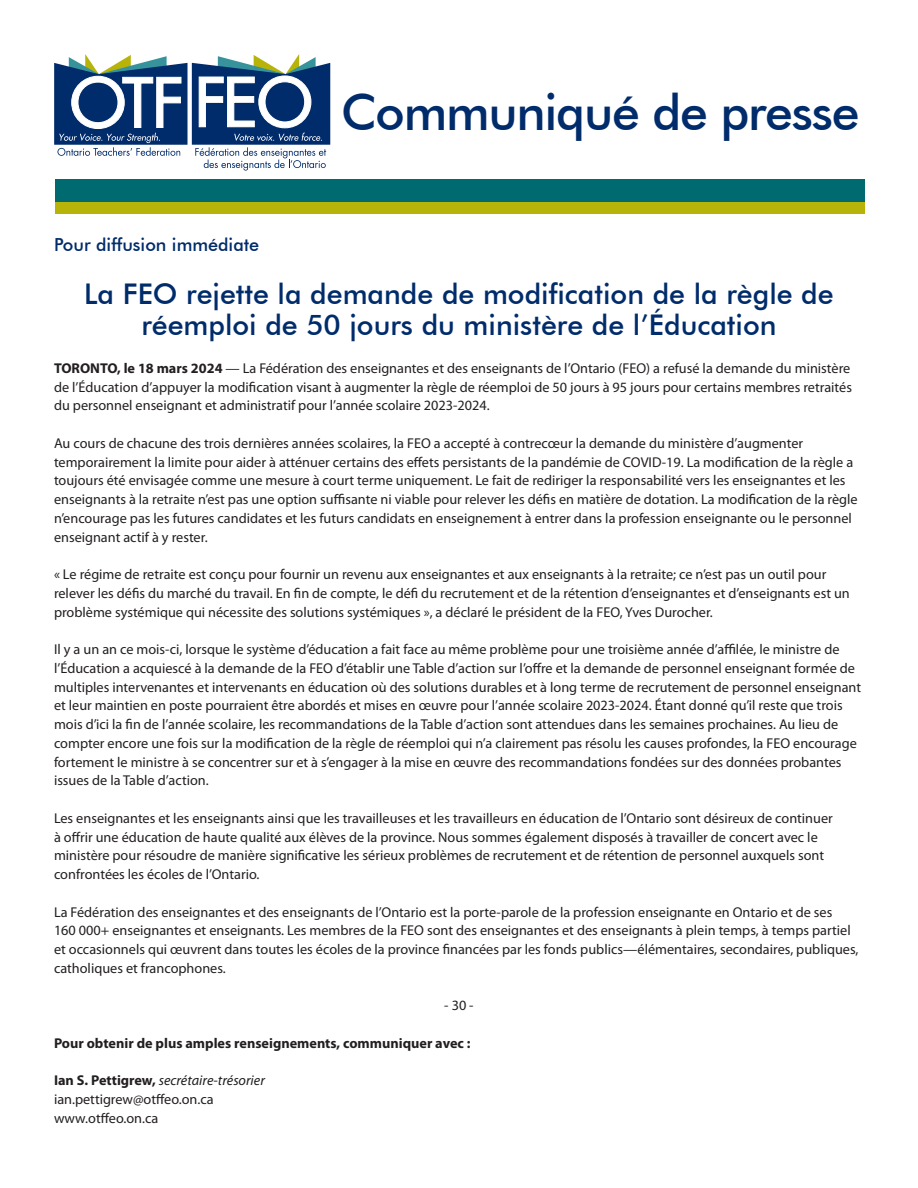
<style>
.page{position:relative;width:918px;height:1188px;background:#fff}
.page>*{position:absolute;margin:0;border:0;box-sizing:border-box;transform-origin:0 0}
.t1{font:500 49.8px "Futura BT";letter-spacing:-.025em;color:#002c6b}
.t2{font:500 28.5px/31.5px "Futura BT";color:#002c6b;text-align:center}
.t3{font:500 18px "Futura BT";color:#002c6b}
.t4{font:14.25px/18.8px "Myriad Pro";color:#231f20}
.t5{font:700 14.25px "Myriad Pro";color:#231f20}
.t6{font:italic 14.25px "Myriad Pro";color:#231f20}
.s1{font-weight:700}
.s2{font-weight:700;font-style:normal}
</style>
<div class="page">
<div style="left:55px;top:179px;width:810px;height:23px;background:#006a71"></div>
<div style="left:55px;top:202px;width:810px;height:12px;background:#b8b309"></div>
<svg style="left:54px;top:54px;width:276px;height:117px"></svg>
<p class="t1" style="left:341px;top:82px;width:520px">Communiqué de presse</p>
<p class="t3" style="left:54px;top:234px;width:207px">Pour diffusion immédiate</p>
<p class="t2" style="left:84px;top:278px;width:751px">La FEO rejette la demande de modification de la règle de réemploi de 50 jours du ministère de l’Éducation</p>
<p class="t4" style="left:54px;top:358px;width:800px;text-align:justify"><span class="s1">TORONTO, le 18 mars 2024</span> — La Fédération des enseignantes et des enseignants de l’Ontario (FEO) a refusé la demande du ministère de l’Éducation d’appuyer la modification visant à augmenter la règle de réemploi de 50 jours à 95 jours pour certains membres retraités du personnel enseignant et administratif pour l’année scolaire 2023-2024.</p>
<p class="t4" style="left:54px;top:433px;width:805px">Au cours de chacune des trois dernières années scolaires, la FEO a accepté à contrecœur la demande du ministère d’augmenter temporairement la limite pour aider à atténuer certains des effets persistants de la pandémie de COVID-19. La modification de la règle a toujours été envisagée comme une mesure à court terme uniquement. Le fait de rediriger la responsabilité vers les enseignantes et les enseignants à la retraite n’est pas une option suffisante ni viable pour relever les défis en matière de dotation. La modification de la règle n’encourage pas les futures candidates et les futurs candidats en enseignement à entrer dans la profession enseignante ou le personnel enseignant actif à y rester.</p>
<p class="t4" style="left:54px;top:565px;width:797px">« Le régime de retraite est conçu pour fournir un revenu aux enseignantes et aux enseignants à la retraite; ce n’est pas un outil pour relever les défis du marché du travail. En fin de compte, le défi du recrutement et de la rétention d’enseignantes et d’enseignants est un problème systémique qui nécessite des solutions systémiques », a déclaré le président de la FEO, Yves Durocher.</p>
<p class="t4" style="left:54px;top:640px;width:809px">Il y a un an ce mois-ci, lorsque le système d’éducation a fait face au même problème pour une troisième année d’affilée, le ministre de l’Éducation a acquiescé à la demande de la FEO d’établir une Table d’action sur l’offre et la demande de personnel enseignant formée de multiples intervenantes et intervenants en éducation où des solutions durables et à long terme de recrutement de personnel enseignant et leur maintien en poste pourraient être abordés et mises en œuvre pour l’année scolaire 2023-2024. Étant donné qu’il reste que trois mois d’ici la fin de l’année scolaire, les recommandations de la Table d’action sont attendues dans les semaines prochaines. Au lieu de compter encore une fois sur la modification de la règle de réemploi qui n’a clairement pas résolu les causes profondes, la FEO encourage fortement le ministre à se concentrer sur et à s’engager à la mise en œuvre des recommandations fondées sur des données probantes issues de la Table d’action.</p>
<p class="t4" style="left:54px;top:808px;width:780px">Les enseignantes et les enseignants ainsi que les travailleuses et les travailleurs en éducation de l’Ontario sont désireux de continuer à offrir une éducation de haute qualité aux élèves de la province. Nous sommes également disposés à travailler de concert avec le ministère pour résoudre de manière significative les sérieux problèmes de recrutement et de rétention de personnel auxquels sont confrontées les écoles de l’Ontario.</p>
<p class="t4" style="left:54px;top:902px;width:780px">La Fédération des enseignantes et des enseignants de l’Ontario est la porte-parole de la profession enseignante en Ontario et de ses</p>
<p class="t4" style="left:54px;top:921px;width:806px">160 000+ enseignantes et enseignants. Les membres de la FEO sont des enseignantes et des enseignants à plein temps, à temps partiel et occasionnels qui œuvrent dans toutes les écoles de la province financées par les fonds publics—élémentaires, secondaires, publiques, catholiques et francophones.</p>
<p class="t4" style="left:444px;top:996px;width:31px">- 30 -</p>
<p class="t5" style="left:54px;top:1034px;width:418px">Pour obtenir de plus amples renseignements, communiquer avec :</p>
<p class="t6" style="left:54px;top:1072px;width:212px"><span class="s2">Ian S. Pettigrew,</span> secrétaire-trésorier</p>
<p class="t4" style="left:54px;top:1090px;width:161px">ian.pettigrew@otffeo.on.ca</p>
<p class="t4" style="left:54px;top:1108px;width:106px">www.otffeo.on.ca</p>
</div>
